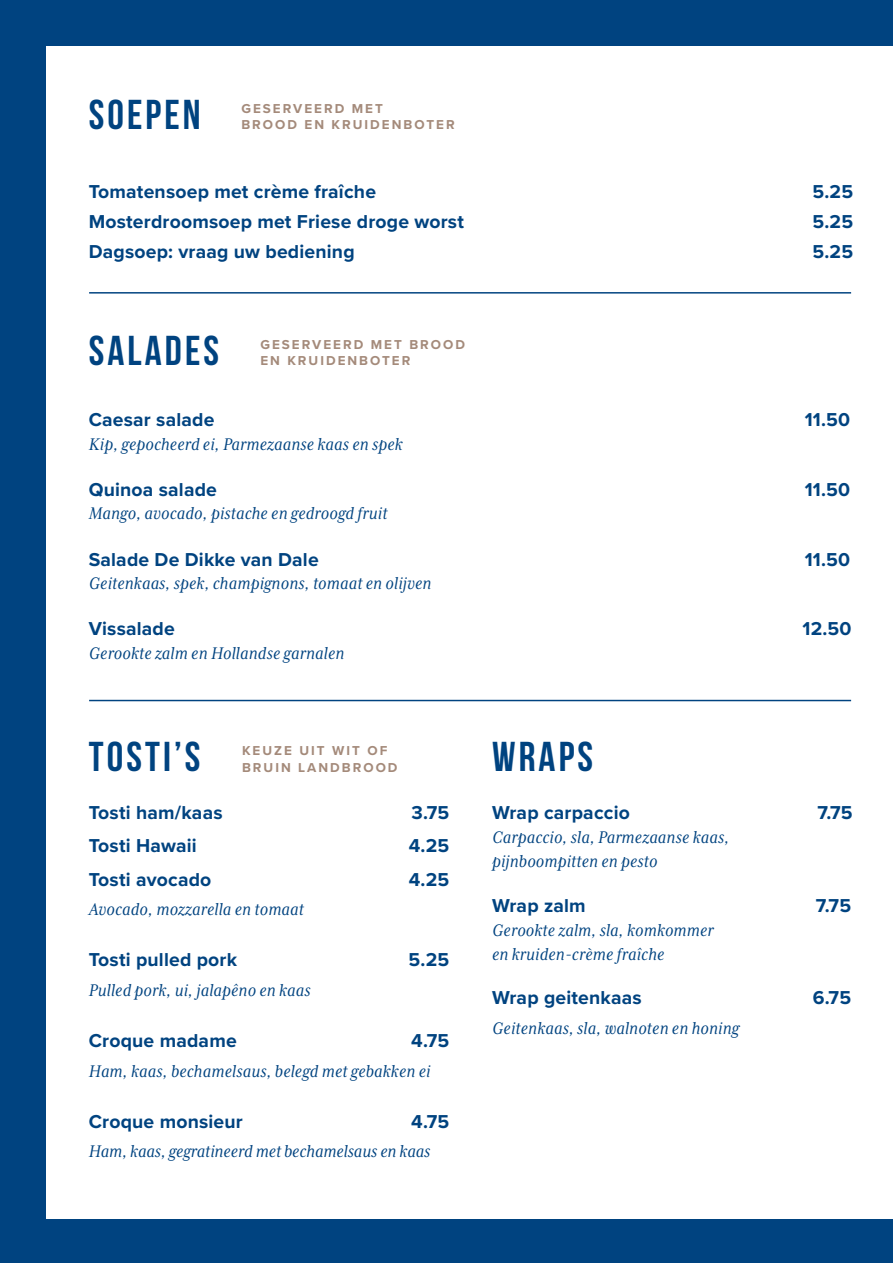
<style>
.page{position:relative;width:893px;height:1263px;background:#004380}
.page>*{position:absolute;margin:0;border:0;box-sizing:border-box;transform-origin:0 0}
.t1{font:41.7px "Bebas Neue";letter-spacing:.075em;color:#004380}
.t2{font:italic 19.35px/23.9px "Mrs Eaves XL Serif Nar OT";letter-spacing:.01em;color:#004380}
.t3{font:700 19.35px "Proxima Nova";letter-spacing:.01em;color:#004380}
.t4{font:700 13.35px/16px "Proxima Nova";letter-spacing:.15em;color:#a48a7a}
</style>
<div class="page">
<div style="left:46px;top:46px;width:847px;height:1172px;background:#fff"></div>
<hr style="left:89px;top:292px;width:762px;height:2px;background:#004380">
<hr style="left:89px;top:700px;width:762px;height:1px;background:#004380">
<h1 class="t1" style="left:89px;top:92px;width:114px">SOEPEN</h1>
<p class="t4" style="left:241px;top:101px;width:215px">GESERVEERD MET<br>BROOD EN KRUIDENBOTER</p>
<p class="t3" style="left:89px;top:180px;width:289px">Tomatensoep met crème fraîche</p>
<p class="t3" style="left:812px;top:180px;width:42px">5.25</p>
<p class="t3" style="left:89px;top:210px;width:377px">Mosterdroomsoep met Friese droge worst</p>
<p class="t3" style="left:812px;top:210px;width:42px">5.25</p>
<p class="t3" style="left:89px;top:240px;width:268px">Dagsoep: vraag uw bediening</p>
<p class="t3" style="left:812px;top:240px;width:42px">5.25</p>
<h1 class="t1" style="left:89px;top:328px;width:132px">SALADES</h1>
<p class="t4" style="left:260px;top:337px;width:206px">GESERVEERD MET BROOD<br>EN KRUIDENBOTER</p>
<p class="t3" style="left:89px;top:408px;width:127px">Caesar salade</p>
<p class="t3" style="left:805px;top:408px;width:47px">11.50</p>
<p class="t2" style="left:89px;top:432px;width:316px">Kip, gepocheerd ei, Parmezaanse kaas en spek</p>
<p class="t3" style="left:89px;top:478px;width:130px">Quinoa salade</p>
<p class="t3" style="left:805px;top:478px;width:47px">11.50</p>
<p class="t2" style="left:89px;top:501px;width:300px">Mango, avocado, pistache en gedroogd fruit</p>
<p class="t3" style="left:89px;top:548px;width:232px">Salade De Dikke van Dale</p>
<p class="t3" style="left:805px;top:548px;width:47px">11.50</p>
<p class="t2" style="left:89px;top:571px;width:344px">Geitenkaas, spek, champignons, tomaat en olijven</p>
<p class="t3" style="left:89px;top:617px;width:88px">Vissalade</p>
<p class="t3" style="left:802px;top:617px;width:51px">12.50</p>
<p class="t2" style="left:89px;top:641px;width:257px">Gerookte zalm en Hollandse garnalen</p>
<h1 class="t1" style="left:89px;top:734px;width:113px">TOSTI’S</h1>
<p class="t3" style="left:89px;top:801px;width:135px">Tosti ham/kaas</p>
<p class="t3" style="left:411px;top:801px;width:39px">3.75</p>
<p class="t3" style="left:89px;top:834px;width:110px">Tosti Hawaii</p>
<p class="t3" style="left:409px;top:834px;width:42px">4.25</p>
<p class="t3" style="left:89px;top:867px;width:124px">Tosti avocado</p>
<p class="t3" style="left:409px;top:867px;width:42px">4.25</p>
<p class="t2" style="left:89px;top:897px;width:217px">Avocado, mozzarella en tomaat</p>
<p class="t3" style="left:89px;top:948px;width:150px">Tosti pulled pork</p>
<p class="t3" style="left:409px;top:948px;width:42px">5.25</p>
<p class="t2" style="left:89px;top:978px;width:224px">Pulled pork, ui, jalapêno en kaas</p>
<p class="t3" style="left:89px;top:1029px;width:150px">Croque madame</p>
<p class="t3" style="left:411px;top:1029px;width:40px">4.75</p>
<p class="t2" style="left:89px;top:1059px;width:343px">Ham, kaas, bechamelsaus, belegd met gebakken ei</p>
<p class="t3" style="left:89px;top:1110px;width:156px">Croque monsieur</p>
<p class="t3" style="left:411px;top:1110px;width:40px">4.75</p>
<p class="t2" style="left:89px;top:1140px;width:343px">Ham, kaas, gegratineerd met bechamelsaus en kaas</p>
<p class="t4" style="left:242px;top:743px;width:157px">KEUZE UIT WIT OF<br>BRUIN LANDBROOD</p>
<h1 class="t1" style="left:492px;top:734px;width:103px">WRAPS</h1>
<p class="t3" style="left:492px;top:801px;width:139px">Wrap carpaccio</p>
<p class="t3" style="left:817px;top:801px;width:37px">7.75</p>
<p class="t2" style="left:492px;top:825px;width:239px">Carpaccio, sla, Parmezaanse kaas, pijnboompitten en pesto</p>
<p class="t3" style="left:492px;top:894px;width:95px">Wrap zalm</p>
<p class="t3" style="left:816px;top:894px;width:37px">7.75</p>
<p class="t2" style="left:492px;top:918px;width:223px">Gerookte zalm, sla, komkommer en kruiden-crème fraîche</p>
<p class="t3" style="left:492px;top:986px;width:151px">Wrap geitenkaas</p>
<p class="t3" style="left:813px;top:986px;width:40px">6.75</p>
<p class="t2" style="left:492px;top:1016px;width:249px">Geitenkaas, sla, walnoten en honing</p>
</div>
